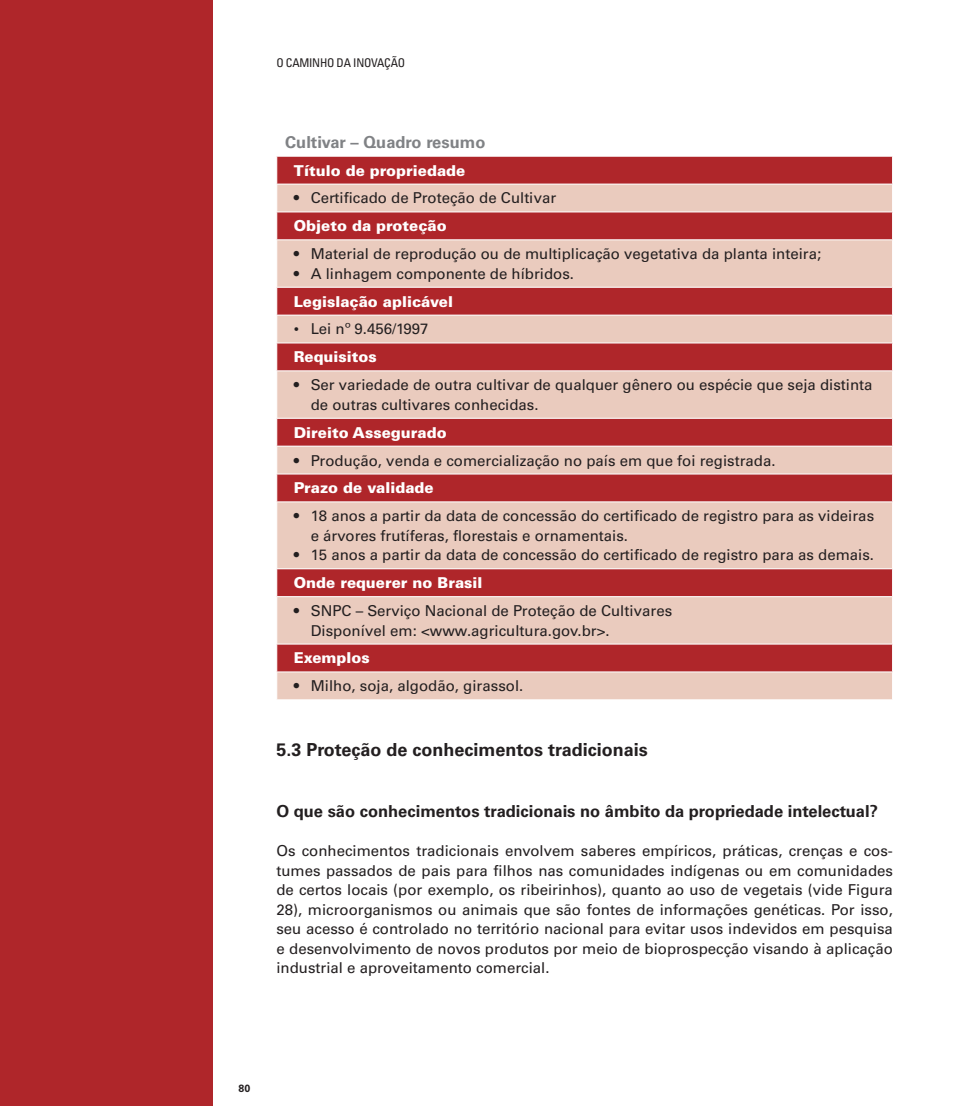
<style>
.page{position:relative;width:978px;height:1106px;background:#fff}
.page>*{position:absolute;margin:0;border:0;box-sizing:border-box;transform-origin:0 0}
.t1{font:700 18px "Univers LT Std";color:#231f20}
.t2{font:700 16.5px "Univers LT Std";color:#231f20}
.t3{font:700 16.5px "Univers LT Std";color:#808285}
.t4{font:15px/19.5px "Univers LT Std";color:#231f20}
.t5{font:900 15px "Univers LT Std";color:#fff}
.t6{font:condensed 12px "Univers LT Std";letter-spacing:-.02em;color:#231f20}
.t7{font:700 10.5px "Univers LT Std";color:#231f20}
.s1{font-family:"Times New Roman"}
.s2{font-weight:900;color:#fff}
</style>
<div class="page">
<div style="left:0;top:0;width:213px;height:1106px;background:#af262a"></div>
<div style="left:277px;top:157px;width:615px;height:27px;background:#af262a"></div>
<svg style="left:277px;top:185px;width:615px;height:514px;background:#d48e87"></svg>
<hr style="left:276px;top:211px;width:617px;height:1px;background:#fff">
<svg style="left:276px;top:156px;width:1px;height:83px"></svg>
<hr style="left:276px;top:239px;width:617px;height:1px;background:#fff">
<hr style="left:276px;top:287px;width:617px;height:1px;background:#fff">
<hr style="left:276px;top:315px;width:617px;height:1px;background:#fff">
<hr style="left:276px;top:342px;width:617px;height:1px;background:#fff">
<svg style="left:276px;top:287px;width:1px;height:83px"></svg>
<hr style="left:276px;top:370px;width:617px;height:1px;background:#fff">
<hr style="left:276px;top:418px;width:617px;height:1px;background:#fff">
<hr style="left:276px;top:446px;width:617px;height:1px;background:#fff">
<hr style="left:276px;top:473px;width:617px;height:1px;background:#fff">
<svg style="left:276px;top:418px;width:1px;height:83px"></svg>
<hr style="left:276px;top:501px;width:617px;height:1px;background:#fff">
<hr style="left:276px;top:568px;width:617px;height:1px;background:#fff">
<svg style="left:276px;top:569px;width:1px;height:27px"></svg>
<hr style="left:276px;top:596px;width:617px;height:1px;background:#fff">
<hr style="left:276px;top:643px;width:617px;height:1px;background:#fff">
<hr style="left:276px;top:671px;width:617px;height:1px;background:#fff">
<svg style="left:276px;top:644px;width:1px;height:28px"></svg>
<p class="t6" style="left:276px;top:55px;width:130px">O CAMINHO DA INOVAÇÃO</p>
<p class="t3" style="left:285px;top:132px;width:202px">Cultivar – Quadro resumo</p>
<p class="t5" style="left:294px;top:161px;width:173px">Título de propriedade</p>
<p class="t4" style="left:294px;top:188px;width:264px">• Certificado de Proteção de Cultivar</p>
<p class="t5" style="left:294px;top:216px;width:155px">Objeto da proteção</p>
<p class="t4" style="left:294px;top:244px;width:529px">• Material de reprodução ou de multiplicação vegetativa da planta inteira;</p>
<p class="t4" style="left:294px;top:264px;width:282px">• A linhagem componente de híbridos.</p>
<p class="t5" style="left:294px;top:292px;width:161px">Legislação aplicável</p>
<p class="t4" style="left:294px;top:315px;width:136px;line-height:27.9px"><span class="s1">•</span> Lei nº 9.456/1997<br><span class="s2">Requisitos</span></p>
<p class="t4" style="left:311px;top:375px;width:563px;text-indent:-17px">• Ser variedade de outra cultivar de qualquer gênero ou espécie que seja distinta de outras cultivares conhecidas.</p>
<p class="t5" style="left:294px;top:423px;width:155px">Direito Assegurado</p>
<p class="t4" style="left:294px;top:450px;width:483px">• Produção, venda e comercialização no país em que foi registrada.</p>
<p class="t5" style="left:294px;top:478px;width:141px">Prazo de validade</p>
<p class="t4" style="left:311px;top:506px;width:565px;text-indent:-17px">• 18 anos a partir da data de concessão do certificado de registro para as videiras e árvores frutíferas, florestais e ornamentais.</p>
<p class="t4" style="left:294px;top:545px;width:582px">• 15 anos a partir da data de concessão do certificado de registro para as demais.</p>
<p class="t5" style="left:294px;top:573px;width:190px">Onde requerer no Brasil</p>
<p class="t4" style="left:311px;top:601px;width:363px;text-indent:-17px">• SNPC – Serviço Nacional de Proteção de Cultivares<br>Disponível em: &lt;www.agricultura.gov.br&gt;.</p>
<p class="t5" style="left:294px;top:648px;width:78px">Exemplos</p>
<p class="t4" style="left:294px;top:676px;width:231px">• Milho, soja, algodão, girassol.</p>
<p class="t1" style="left:276px;top:739px;width:373px">5.3 Proteção de conhecimentos tradicionais</p>
<p class="t2" style="left:276px;top:801px;width:603px">O que são conhecimentos tradicionais no âmbito da propriedade intelectual?</p>
<p class="t4" style="left:276px;top:841px;width:618px;text-align:justify">Os conhecimentos tradicionais envolvem saberes empíricos, práticas, crenças e cos&shy;tumes passados de pais para filhos nas comunidades indígenas ou em comunidades de certos locais (por exemplo, os ribeirinhos), quanto ao uso de vegetais (vide Figura 28), microorganismos ou animais que são fontes de informações genéticas. Por isso, seu acesso é controlado no território nacional para evitar usos indevidos em pesquisa e desenvolvimento de novos produtos por meio de bioprospecção visando à aplicação industrial e aproveitamento comercial.</p>
<p class="t7" style="left:239px;top:1081px;width:13px">80</p>
</div>
